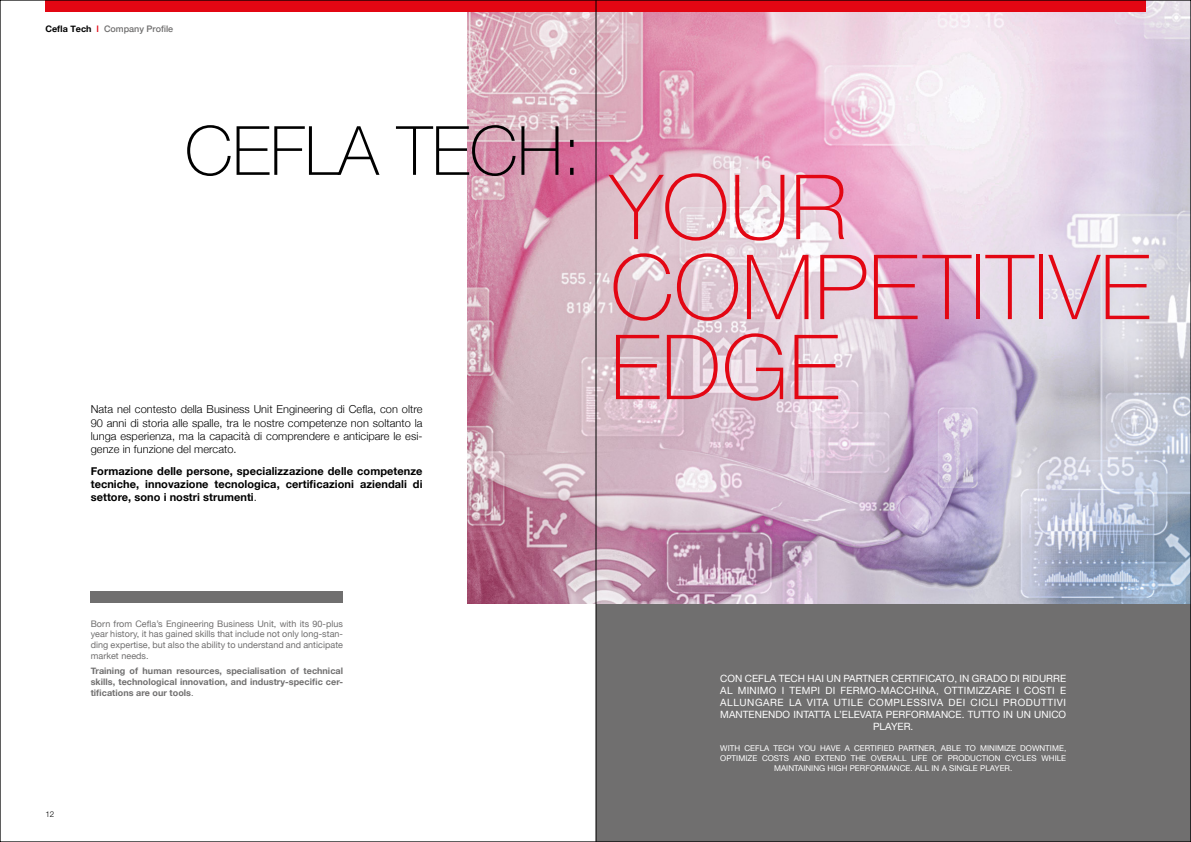
<style>
.page{position:relative;width:1191px;height:842px;background:#fff}
.page>*{position:absolute;margin:0;border:0;box-sizing:border-box;transform-origin:0 0}
.t1{font:100 90px/80px "Helvetica Neue LT Std";letter-spacing:.005em;color:#e30613}
.t2{font:100 68px "Helvetica Neue LT Std";letter-spacing:-.005em;color:#000}
.t3{font:300 11px/13.2px "Helvetica Neue";letter-spacing:.005em;color:#000;text-align:justify}
.t4{font:700 11px/13.2px "Helvetica Neue";letter-spacing:.005em;color:#000;text-align:justify}
.t5{font:10px/12px "Helvetica Neue";letter-spacing:.005em;color:#fff;text-align:center}
.t6{font:9px/10.8px "Helvetica Neue";letter-spacing:.005em;color:#706f6f;text-align:justify}
.t7{font:700 9px/10.8px "Helvetica Neue";letter-spacing:.005em;color:#706f6f;text-align:justify}
.t8{font:500 9px "Helvetica Neue";color:#706f6f}
.t9{font:8px/9.6px "Helvetica Neue";letter-spacing:.005em;color:#fff;text-align:center}
.t10{font:300 8px "Helvetica Neue LT Std";color:#000}
.s1{font-weight:700;color:#000}
.s2{color:#e30613}
.s3{font-weight:300}
.s4{font-weight:400}
</style>
<div class="page">
<div style="left:596px;top:0;width:595px;height:842px;background:#706f6f"></div>
<img style="left:468px;top:2px;width:721px;height:601px">
<div style="left:45px;top:0;width:1100px;height:11px;background:#e30613"></div>
<div style="left:91px;top:592px;width:252px;height:11px;background:#706f6f"></div>
<hr style="left:596px;top:0;width:1px;height:842px;background:#000">
<p class="t8" style="left:45px;top:21px;width:129px"><span class="s1">Cefla Tech</span> <span class="s2">I</span> Company Profile</p>
<h2 class="t2" style="left:185px;top:112px;width:398px">CEFLA TECH:</h2>
<p class="t3" style="left:91px;top:402px;width:333px">Nata nel contesto della Business Unit Engineering di Cefla, con oltre 90 anni di storia alle spalle, tra le nostre competenze non soltanto la lunga esperienza, ma la capacità di comprendere e anticipare le esi&shy;genze in funzione del mercato.</p>
<p class="t4" style="left:91px;top:464px;width:333px">Formazione delle persone, specializzazione delle competenze tecniche, innovazione tecnologica, certificazioni aziendali di settore, sono i nostri strumenti<span class="s3">.</span></p>
<h1 class="t1" style="left:610px;top:167px;width:541px">YOUR<br>COMPETITIVE<br>EDGE</h1>
<p class="t6" style="left:91px;top:618px;width:254px">Born from Cefla’s Engineering Business Unit, with its 90-plus year history, it has gained skills that include not only long-stan&shy;ding expertise, but also the ability to understand and anticipate market needs.</p>
<p class="t7" style="left:91px;top:666px;width:254px">Training of human resources, specialisation of technical skills, technological innovation, and industry-specific cer&shy;tifications are our tools<span class="s4">.</span></p>
<p class="t10" style="left:45px;top:809px;width:10px">12</p>
<p class="t5" style="left:720px;top:673px;width:347px">CON CEFLA TECH HAI UN PARTNER CERTIFICATO, IN GRADO DI RIDURRE AL MINIMO I TEMPI DI FERMO-MACCHINA, OTTIMIZZARE I COSTI E ALLUNGARE LA VITA UTILE COMPLESSIVA DEI CICLI PRODUTTIVI MANTENENDO INTATTA L’ELEVATA PERFORMANCE. TUTTO IN UN UNICO PLAYER.</p>
<p class="t9" style="left:720px;top:744px;width:347px">WITH CEFLA TECH YOU HAVE A CERTIFIED PARTNER, ABLE TO MINIMIZE DOWNTIME,<br>OPTIMIZE COSTS AND EXTEND THE OVERALL LIFE OF PRODUCTION CYCLES WHILE<br>MAINTAINING HIGH PERFORMANCE. ALL IN A SINGLE PLAYER.</p>
</div>
